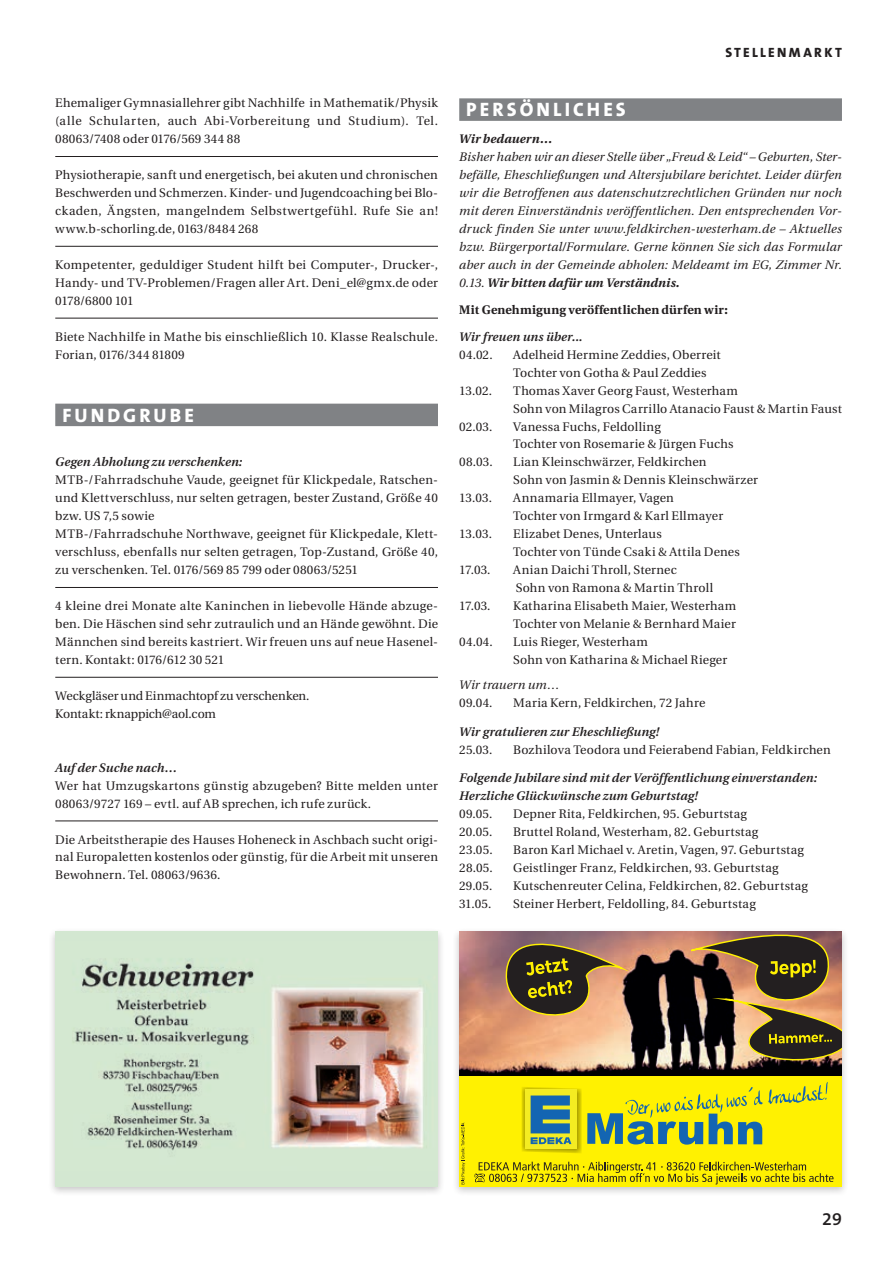
<style>
.page{position:relative;width:893px;height:1263px;background:#fff}
.page>*{position:absolute;margin:0;border:0;box-sizing:border-box;transform-origin:0 0}
.t1{font:800 19.5px "The Sans B W8";letter-spacing:.16em;color:#fff}
.t2{font:600 18px "The Sans B W6";color:#231f20}
.t3{font:800 13.5px "The Sans B W8";letter-spacing:.175em;color:#231f20}
.t4{font:12.3px/18px "Utopia";letter-spacing:.015em;color:#231f20}
.t5{font:italic 12.3px/18px "Utopia";letter-spacing:.015em;color:#231f20;text-align:justify}
.t6{font:italic 600 12.3px/18px "Utopia";letter-spacing:.01em;color:#231f20}
.t7{font:12.3px/18px "Utopia";letter-spacing:-.005em;color:#231f20}
.t8{font:700 12.3px "Utopia";letter-spacing:.01em;color:#231f20}
.t9{font:italic 700 12.3px "Utopia";letter-spacing:.015em;color:#231f20}
.s1{font-weight:700}
</style>
<div class="page">
<hr style="left:55px;top:156px;width:383px;height:1px;background:#231f20">
<hr style="left:55px;top:246px;width:383px;height:1px;background:#231f20">
<hr style="left:55px;top:318px;width:383px;height:1px;background:#231f20">
<div style="left:55px;top:404px;width:383px;height:22px;background:#808285"></div>
<hr style="left:55px;top:587px;width:383px;height:1px;background:#231f20">
<hr style="left:55px;top:677px;width:383px;height:1px;background:#231f20">
<hr style="left:55px;top:820px;width:383px;height:1px;background:#231f20">
<div style="left:459px;top:98px;width:383px;height:23px;background:#808285"></div>
<div style="left:48px;top:926px;width:397px;height:270px;background:#231f20;opacity:.25"></div>
<div style="left:55px;top:931px;width:383px;height:255px;background:#d3e7d1"></div>
<img style="left:73px;top:959px;width:351px;height:192px">
<div style="left:452px;top:926px;width:397px;height:270px;background:#231f20;opacity:.25"></div>
<img style="left:459px;top:932px;width:383px;height:144px">
<div style="left:459px;top:1076px;width:383px;height:110px;background:#fff101"></div>
<svg style="left:522px;top:1087px;width:59px;height:66px;background:#98b151"></svg>
<svg style="left:587px;top:1087px;width:175px;height:57px"></svg>
<svg style="left:768px;top:1082px;width:60px;height:22px"></svg>
<svg style="left:474px;top:1162px;width:359px;height:22px"></svg>
<svg style="left:461px;top:1123px;width:4px;height:61px"></svg>
<svg style="left:498px;top:931px;width:127px;height:99px;background:#927052"></svg>
<img style="left:688px;top:931px;width:154px;height:141px">
<p class="t4" style="left:55px;top:94px;width:384px;text-align:justify">Ehemaliger Gymnasiallehrer gibt Nachhilfe in Mathematik/Physik (alle Schularten, auch Abi-Vorbereitung und Studium). Tel.<br>08063/7408 oder 0176/569 344 88</p>
<p class="t4" style="left:55px;top:166px;width:384px;text-align:justify">Physiotherapie, sanft und energetisch, bei akuten und chronischen Beschwerden und Schmerzen. Kinder- und Jugendcoaching bei Blo&shy;ckaden, Ängsten, mangelndem Selbstwertgefühl. Rufe Sie an! www.b-schorling.de, 0163/8484 268</p>
<p class="t4" style="left:55px;top:256px;width:384px;text-align:justify">Kompetenter, geduldiger Student hilft bei Computer-, Drucker-, Handy- und TV-Problemen/Fragen aller Art. Deni_el@gmx.de oder 0178/6800 101</p>
<p class="t4" style="left:55px;top:328px;width:384px">Biete Nachhilfe in Mathe bis einschließlich 10. Klasse Realschule.<br>Forian, 0176/344 81809</p>
<h1 class="t1" style="left:62px;top:402px;width:133px">FUNDGRUBE</h1>
<p class="t6" style="left:55px;top:453px;width:189px">Gegen Abholung zu verschenken:</p>
<p class="t4" style="left:55px;top:471px;width:384px">MTB-/Fahrradschuhe Vaude, geeignet für Klickpedale, Ratschen&shy;und Klettverschluss, nur selten getragen, bester Zustand, Größe 40 bzw. US 7,5 sowie<br>MTB-/Fahrradschuhe Northwave, geeignet für Klickpedale, Klett&shy;verschluss, ebenfalls nur selten getragen, Top-Zustand, Größe 40, zu verschenken. Tel. 0176/569 85 799 oder 08063/5251</p>
<p class="t4" style="left:55px;top:597px;width:384px;text-align:justify">4 kleine drei Monate alte Kaninchen in liebevolle Hände abzuge&shy;ben. Die Häschen sind sehr zutraulich und an Hände gewöhnt. Die Männchen sind bereits kastriert. Wir freuen uns auf neue Hasenel&shy;tern. Kontakt: 0176/612 30 521</p>
<p class="t7" style="left:55px;top:687px;width:256px">Weckgläser und Einmachtopf zu verschenken.<br>Kontakt: rknappich@aol.com</p>
<p class="t6" style="left:55px;top:759px;width:123px">Auf der Suche nach…</p>
<p class="t4" style="left:55px;top:777px;width:384px">Wer hat Umzugskartons günstig abzugeben? Bitte melden unter<br>08063/9727 169 – evtl. auf AB sprechen, ich rufe zurück.</p>
<p class="t4" style="left:55px;top:830px;width:384px;text-align:justify">Die Arbeitstherapie des Hauses Hoheneck in Aschbach sucht origi&shy;nal Europaletten kostenlos oder günstig, für die Arbeit mit unseren Bewohnern. Tel. 08063/9636.</p>
<p class="t3" style="left:725px;top:44px;width:118px">STELLENMARKT</p>
<h1 class="t1" style="left:466px;top:97px;width:161px">PERSÖNLICHES</h1>
<p class="t9" style="left:459px;top:132px;width:94px">Wir bedauern…</p>
<p class="t5" style="left:459px;top:148px;width:384px">Bisher haben wir an dieser Stelle über „Freud &amp; Leid“ – Geburten, Ster&shy;befälle, Eheschließungen und Altersjubilare berichtet. Leider dürfen wir die Betroffenen aus datenschutzrechtlichen Gründen nur noch mit deren Einverständnis veröffentlichen. Den entsprechenden Vor&shy;druck finden Sie unter www.feldkirchen-westerham.de – Aktuelles bzw. Bürgerportal/Formulare. Gerne können Sie sich das Formular aber auch in der Gemeinde abholen: Meldeamt im EG, Zimmer Nr.<br>0.13. <span class="s1">Wir bitten dafür um Verständnis.</span></p>
<p class="t8" style="left:459px;top:302px;width:270px">Mit Genehmigung veröffentlichen dürfen wir:</p>
<p class="t6" style="left:459px;top:328px;width:125px">Wir freuen uns über...</p>
<p class="t4" style="left:459px;top:346px;width:35px">04.02.</p>
<p class="t4" style="left:513px;top:346px;width:209px">Adelheid Hermine Zeddies, Oberreit<br>Tochter von Gotha &amp; Paul Zeddies</p>
<p class="t4" style="left:459px;top:382px;width:34px">13.02.</p>
<p class="t4" style="left:513px;top:382px;width:330px">Thomas Xaver Georg Faust, Westerham<br>Sohn von Milagros Carrillo Atanacio Faust &amp; Martin Faust</p>
<p class="t4" style="left:459px;top:418px;width:35px">02.03.</p>
<p class="t4" style="left:513px;top:418px;width:222px">Vanessa Fuchs, Feldolling<br>Tochter von Rosemarie &amp; Jürgen Fuchs</p>
<p class="t4" style="left:459px;top:453px;width:35px">08.03.</p>
<p class="t4" style="left:513px;top:453px;width:246px">Lian Kleinschwärzer, Feldkirchen<br>Sohn von Jasmin &amp; Dennis Kleinschwärzer</p>
<p class="t4" style="left:459px;top:489px;width:34px">13.03.</p>
<p class="t4" style="left:513px;top:489px;width:211px">Annamaria Ellmayer, Vagen<br>Tochter von Irmgard &amp; Karl Ellmayer</p>
<p class="t4" style="left:459px;top:525px;width:34px">13.03.</p>
<p class="t4" style="left:513px;top:525px;width:228px">Elizabet Denes, Unterlaus<br>Tochter von Tünde Csaki &amp; Attila Denes</p>
<p class="t4" style="left:459px;top:561px;width:33px">17.03.</p>
<p class="t4" style="left:513px;top:561px;width:201px">Anian Daichi Throll, Sternec<br>Sohn von Ramona &amp; Martin Throll</p>
<p class="t4" style="left:459px;top:597px;width:33px">17.03.</p>
<p class="t4" style="left:513px;top:597px;width:224px">Katharina Elisabeth Maier, Westerham<br>Tochter von Melanie &amp; Bernhard Maier</p>
<p class="t4" style="left:459px;top:633px;width:35px">04.04.</p>
<p class="t4" style="left:513px;top:633px;width:215px">Luis Rieger, Westerham<br>Sohn von Katharina &amp; Michael Rieger</p>
<p class="t5" style="left:459px;top:676px;width:102px">Wir trauern um…</p>
<p class="t4" style="left:459px;top:694px;width:35px">09.04.</p>
<p class="t4" style="left:513px;top:694px;width:194px">Maria Kern, Feldkirchen, 72 Jahre</p>
<p class="t6" style="left:459px;top:723px;width:201px">Wir gratulieren zur Eheschließung!</p>
<p class="t4" style="left:459px;top:741px;width:35px">25.03.</p>
<p class="t4" style="left:513px;top:741px;width:319px">Bozhilova Teodora und Feierabend Fabian, Feldkirchen</p>
<p class="t6" style="left:459px;top:769px;width:359px">Folgende Jubilare sind mit der Veröffentlichung einverstanden:<br>Herzliche Glückwünsche zum Geburtstag!</p>
<p class="t4" style="left:459px;top:805px;width:35px">09.05.</p>
<p class="t4" style="left:513px;top:805px;width:235px">Depner Rita, Feldkirchen, 95. Geburtstag</p>
<p class="t4" style="left:459px;top:823px;width:35px">20.05.</p>
<p class="t4" style="left:513px;top:823px;width:247px">Bruttel Roland, Westerham, 82. Geburtstag</p>
<p class="t4" style="left:459px;top:841px;width:35px">23.05.</p>
<p class="t4" style="left:513px;top:841px;width:292px">Baron Karl Michael v. Aretin, Vagen, 97. Geburtstag</p>
<p class="t4" style="left:459px;top:859px;width:35px">28.05.</p>
<p class="t4" style="left:513px;top:859px;width:267px">Geistlinger Franz, Feldkirchen, 93. Geburtstag</p>
<p class="t4" style="left:459px;top:877px;width:35px">29.05.</p>
<p class="t4" style="left:513px;top:877px;width:296px">Kutschenreuter Celina, Feldkirchen, 82. Geburtstag</p>
<p class="t4" style="left:459px;top:895px;width:34px">31.05.</p>
<p class="t4" style="left:513px;top:895px;width:244px">Steiner Herbert, Feldolling, 84. Geburtstag</p>
<h2 class="t2" style="left:822px;top:1207px;width:21px">29</h2>
</div>
